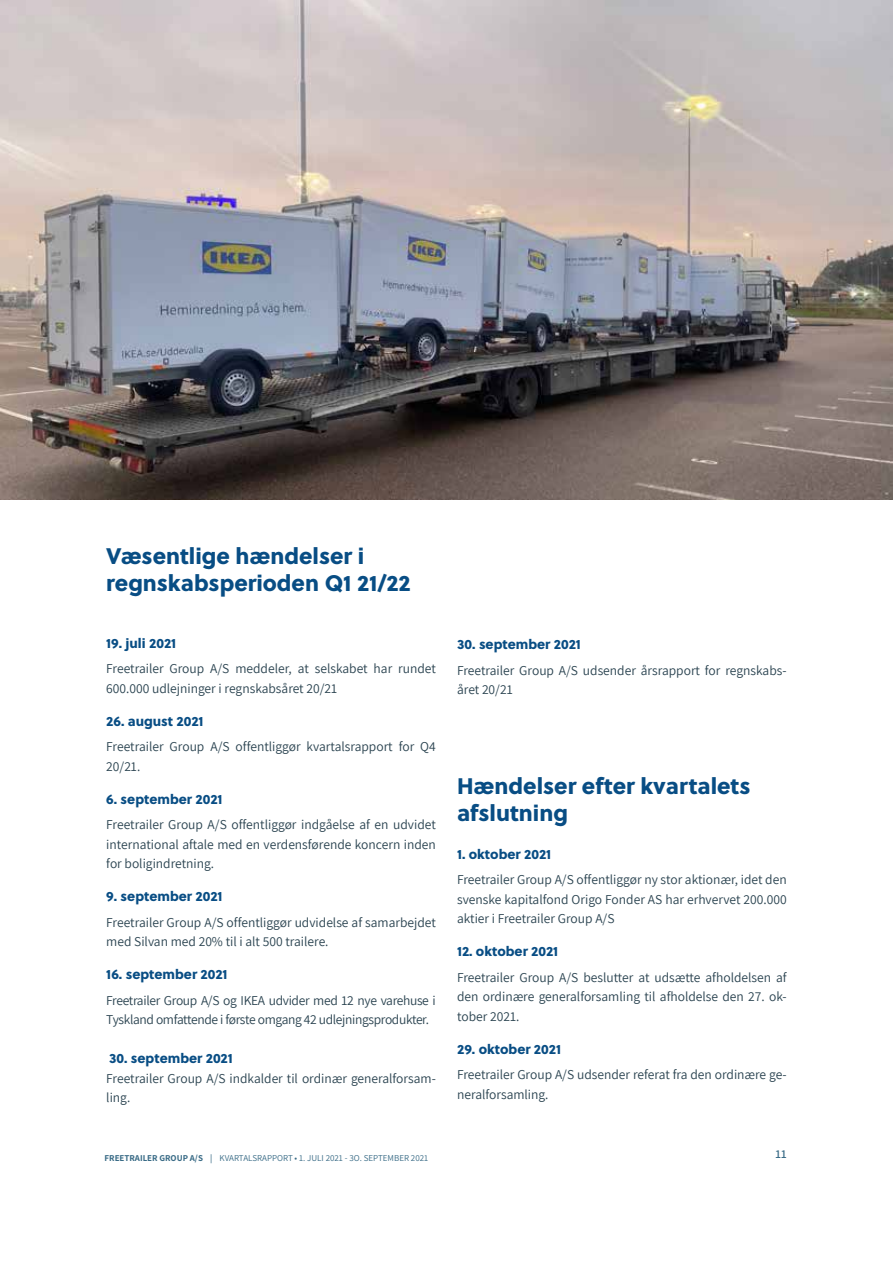
<style>
.page{position:relative;width:893px;height:1263px;background:#fff}
.page>*{position:absolute;margin:0;border:0;box-sizing:border-box;transform-origin:0 0}
.t1{font:22.5px/27px "Soleil Xb";color:#084d84}
.t2{font:13.5px/19.5px "Assistant";color:#2a4350}
.t3{font:13.5px "Soleil Xb";color:#084d84}
.t4{font:13.5px/19.5px "Assistant";letter-spacing:-.025em;color:#2a4350}
.t5{font:600 12px "Assistant";color:#396b86}
.t6{font:200 9px "Assistant";color:#396b86}
.s1{font-weight:700}
.s2{font-weight:600}
</style>
<div class="page">
<img style="left:0;top:0;width:893px;height:499px">
<h1 class="t1" style="left:106px;top:541px;width:306px">Væsentlige hændelser i regnskabsperioden Q1 21/22</h1>
<p class="t3" style="left:106px;top:632px;width:71px">19. juli 2021</p>
<p class="t2" style="left:106px;top:658px;width:331px">Freetrailer Group A/S meddeler, at selskabet har rundet<br>600.000 udlejninger i regnskabsåret 20/21</p>
<p class="t3" style="left:106px;top:710px;width:99px">26. august 2021</p>
<p class="t2" style="left:106px;top:736px;width:331px">Freetrailer Group A/S offentliggør kvartalsrapport for Q4<br>20/21.</p>
<p class="t3" style="left:106px;top:788px;width:118px">6. september 2021</p>
<p class="t2" style="left:106px;top:814px;width:331px;text-align:justify">Freetrailer Group A/S offentliggør indgåelse af en udvidet international aftale med en verdensførende koncern inden for boligindretning.</p>
<p class="t3" style="left:106px;top:886px;width:118px">9. september 2021</p>
<p class="t2" style="left:106px;top:912px;width:331px">Freetrailer Group A/S offentliggør udvidelse af samarbejdet med Silvan med 20% til i alt 500 trailere.</p>
<p class="t3" style="left:106px;top:964px;width:123px">16. september 2021</p>
<p class="t4" style="left:106px;top:990px;width:331px">Freetrailer Group A/S og IKEA udvider med 12 nye varehuse i<br>Tyskland omfattende i første omgang 42 udlejningsprodukter.</p>
<p class="t3" style="left:109px;top:1048px;width:125px">30. september 2021</p>
<p class="t2" style="left:106px;top:1068px;width:331px">Freetrailer Group A/S indkalder til ordinær generalforsam&shy;ling.</p>
<p class="t6" style="left:105px;top:1152px;width:325px"><span class="s1">FREETRAILER GROUP A/S</span> <span class="s2">|</span> KVARTALSRAPPORT • 1. JULI 2021 - 3O. SEPTEMBER 2021</p>
<p class="t3" style="left:457px;top:634px;width:125px">30. september 2021</p>
<p class="t2" style="left:457px;top:660px;width:331px">Freetrailer Group A/S udsender årsrapport for regnskabs&shy;året 20/21</p>
<h1 class="t1" style="left:457px;top:771px;width:295px">Hændelser efter kvartalets afslutning</h1>
<p class="t3" style="left:457px;top:843px;width:95px">1. oktober 2021</p>
<p class="t2" style="left:457px;top:869px;width:331px;text-align:justify">Freetrailer Group A/S offentliggør ny stor aktionær, idet den svenske kapitalfond Origo Fonder AS har erhvervet 200.000 aktier i Freetrailer Group A/S</p>
<p class="t3" style="left:457px;top:941px;width:103px">12. oktober 2021</p>
<p class="t2" style="left:457px;top:967px;width:331px;text-align:justify">Freetrailer Group A/S beslutter at udsætte afholdelsen af den ordinære generalforsamling til afholdelse den 27. ok&shy;tober 2021.</p>
<p class="t3" style="left:457px;top:1038px;width:105px">29. oktober 2021</p>
<p class="t2" style="left:457px;top:1064px;width:331px">Freetrailer Group A/S udsender referat fra den ordinære ge&shy;neralforsamling.</p>
<p class="t5" style="left:776px;top:1145px;width:13px">11</p>
</div>
